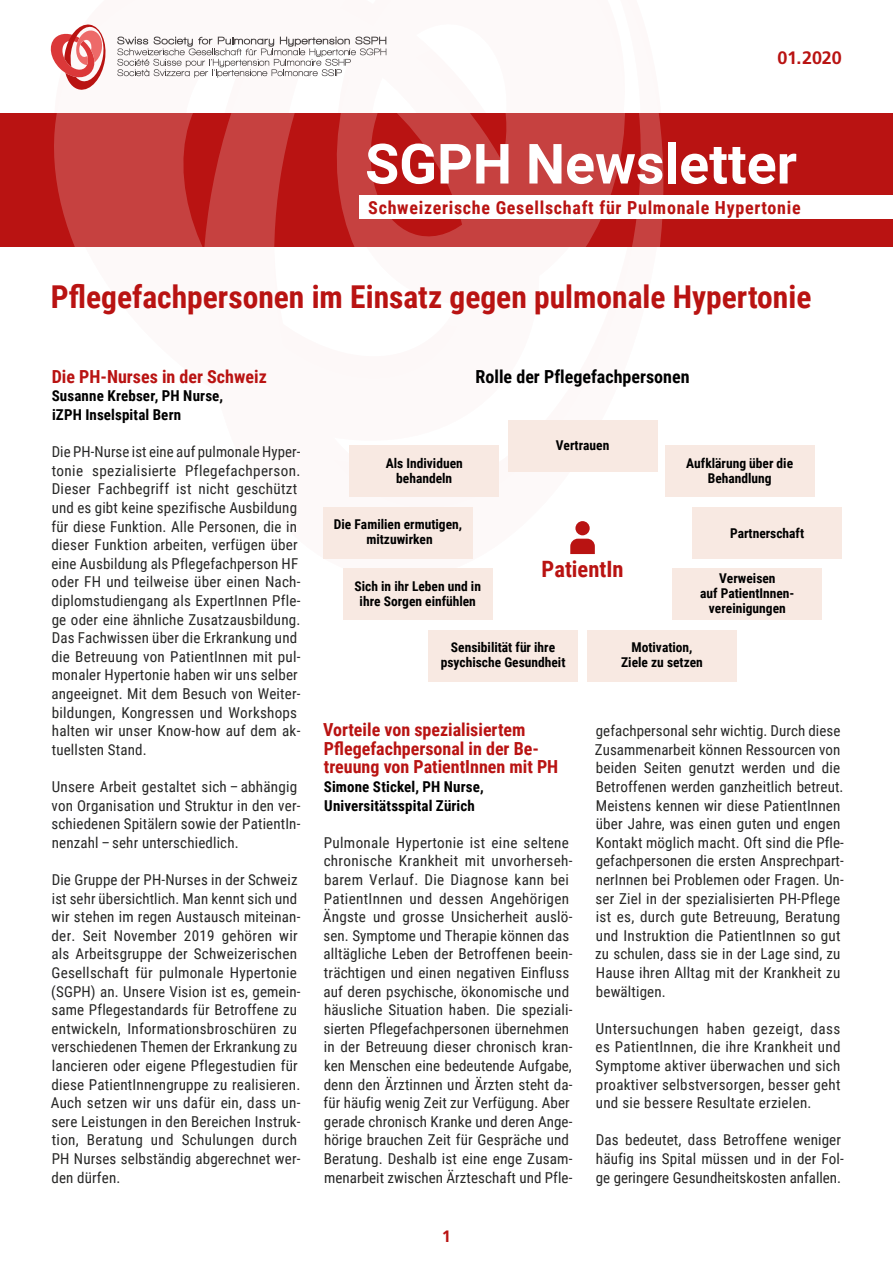
<style>
.page{position:relative;width:893px;height:1263px;background:#fff}
.page>*{position:absolute;margin:0;border:0;box-sizing:border-box;transform-origin:0 0}
.t1{font:700 55.5px "Roboto";color:#fff}
.t2{font:700 31.5px "Roboto Condensed";color:#b91312}
.t3{font:700 22.5px "Roboto Condensed";color:#b91312}
.t4{font:700 18px/18.6px "Roboto Condensed";color:#b91312}
.t5{font:700 18px "Roboto Condensed";letter-spacing:.04em;color:#b91312}
.t6{font:700 18px "Roboto Condensed";color:#000}
.t7{font:700 18px "Frutiger LT Std";letter-spacing:-.005em;color:#b91312}
.t8{font:700 16.5px "Frutiger LT Std";color:#b91312}
.t9{font:15px/18.6px "Roboto Condensed";letter-spacing:.01em;color:#272726}
.t10{font:700 15px/18.6px "Roboto Condensed";letter-spacing:.01em;color:#000}
.t11{font:700 13.5px/15px "Roboto Condensed";color:#000;text-align:center}
</style>
<div class="page">
<div style="left:0;top:113px;width:893px;height:134px;background:#b91312"></div>
<svg style="left:54px;top:24px;width:124px;height:223px;fill:#c64140"></svg>
<svg style="left:178px;top:36px;width:487px;height:533px"></svg>
<div style="left:360px;top:195px;width:533px;height:23px;background:#fff"></div>
<svg style="left:51px;top:25px;width:57px;height:65px"></svg>
<svg style="left:117px;top:37px;width:269px;height:41px"></svg>
<div style="left:508px;top:421px;width:149px;height:51px;background:#f8e9e2"></div>
<div style="left:692px;top:507px;width:150px;height:52px;background:#f8e9e2"></div>
<div style="left:349px;top:446px;width:150px;height:51px;background:#f8e9e2"></div>
<div style="left:575px;top:521px;width:15px;height:14px;background:#b91312;border-radius:50%"></div>
<svg style="left:570px;top:539px;width:25px;height:15px"></svg>
<div style="left:323px;top:507px;width:150px;height:52px;background:#f8e9e2"></div>
<div style="left:343px;top:569px;width:150px;height:51px;background:#f8e9e2"></div>
<div style="left:428px;top:630px;width:150px;height:52px;background:#f8e9e2"></div>
<div style="left:587px;top:630px;width:150px;height:52px;background:#f8e9e2"></div>
<div style="left:672px;top:569px;width:150px;height:51px;background:#f8e9e2"></div>
<div style="left:665px;top:446px;width:149px;height:51px;background:#f8e9e2"></div>
<p class="t7" style="left:777px;top:47px;width:66px">01.2020</p>
<h1 class="t1" style="left:365px;top:125px;width:433px">SGPH Newsletter</h1>
<p class="t5" style="left:368px;top:195px;width:434px">Schweizerische Gesellschaft für Pulmonale Hypertonie</p>
<h2 class="t2" style="left:51px;top:275px;width:762px">Pflegefachpersonen im Einsatz gegen pulmonale Hypertonie</h2>
<p class="t4" style="left:52px;top:366px;width:217px">Die PH-Nurses in der Schweiz</p>
<p class="t10" style="left:52px;top:386px;width:173px">Susanne Krebser, PH Nurse, iZPH Inselspital Bern</p>
<p class="t9" style="left:51px;top:442px;width:251px">Die PH-Nurse ist eine auf pulmonale Hyper&shy;tonie spezialisierte Pflegefachperson.<br>Dieser Fachbegriff ist nicht geschützt und es gibt keine spezifische Ausbildung für diese Funktion. Alle Personen, die in dieser Funktion arbeiten, verfügen über eine Ausbildung als Pflegefachperson HF oder FH und teilweise über einen Nach&shy;diplomstudiengang als ExpertInnen Pfle&shy;ge oder eine ähnliche Zusatzausbildung.<br>Das Fachwissen über die Erkrankung und die Betreuung von PatientInnen mit pul&shy;monaler Hypertonie haben wir uns selber angeeignet. Mit dem Besuch von Weiter&shy;bildungen, Kongressen und Workshops halten wir unser Know-how auf dem ak&shy;tuellsten Stand.</p>
<p class="t9" style="left:51px;top:777px;width:250px">Unsere Arbeit gestaltet sich – abhängig von Organisation und Struktur in den ver&shy;schiedenen Spitälern sowie der PatientIn&shy;nenzahl – sehr unterschiedlich.</p>
<p class="t9" style="left:51px;top:870px;width:251px">Die Gruppe der PH-Nurses in der Schweiz ist sehr übersichtlich. Man kennt sich und wir stehen im regen Austausch miteinan&shy;der. Seit November 2019 gehören wir als Arbeitsgruppe der Schweizerischen Gesellschaft für pulmonale Hypertonie (SGPH) an. Unsere Vision ist es, gemein&shy;same Pflegestandards für Betroffene zu entwickeln, Informationsbroschüren zu verschiedenen Themen der Erkrankung zu lancieren oder eigene Pflegestudien für diese PatientInnengruppe zu realisieren.<br>Auch setzen wir uns dafür ein, dass un&shy;sere Leistungen in den Bereichen Instruk&shy;tion, Beratung und Schulungen durch PH Nurses selbständig abgerechnet wer&shy;den dürfen.</p>
<p class="t6" style="left:476px;top:364px;width:215px">Rolle der Pflegefachpersonen</p>
<p class="t11" style="left:556px;top:437px;width:55px">Vertrauen</p>
<p class="t11" style="left:386px;top:455px;width:79px">Als Individuen behandeln</p>
<p class="t11" style="left:334px;top:516px;width:130px">Die Familien ermutigen, mitzuwirken</p>
<p class="t11" style="left:355px;top:578px;width:128px">Sich in ihr Leben und in ihre Sorgen einfühlen</p>
<p class="t11" style="left:441px;top:640px;width:126px">Sensibilität für ihre psychische Gesundheit</p>
<p class="t11" style="left:621px;top:640px;width:83px">Motivation,<br>Ziele zu setzen</p>
<p class="t11" style="left:686px;top:455px;width:108px">Aufklärung über die<br>Behandlung</p>
<p class="t11" style="left:730px;top:525px;width:76px">Partnerschaft</p>
<h3 class="t3" style="left:542px;top:553px;width:83px">PatientIn</h3>
<p class="t11" style="left:700px;top:570px;width:96px">Verweisen<br>auf PatientInnen&shy;vereinigungen</p>
<p class="t4" style="left:323px;top:720px;width:237px">Vorteile von spezialisiertem<br>Pflegefachpersonal in der Be&shy;treuung von PatientInnen mit PH</p>
<p class="t10" style="left:324px;top:777px;width:161px">Simone Stickel, PH Nurse,<br>Universitätsspital Zürich</p>
<p class="t9" style="left:323px;top:832px;width:251px">Pulmonale Hypertonie ist eine seltene chronische Krankheit mit unvorherseh&shy;barem Verlauf. Die Diagnose kann bei PatientInnen und dessen Angehörigen Ängste und grosse Unsicherheit auslö&shy;sen. Symptome und Therapie können das alltägliche Leben der Betroffenen beein&shy;trächtigen und einen negativen Einfluss auf deren psychische, ökonomische und häusliche Situation haben. Die speziali&shy;sierten Pflegefachpersonen übernehmen in der Betreuung dieser chronisch kran&shy;ken Menschen eine bedeutende Aufgabe, denn den Ärztinnen und Ärzten steht da&shy;für häufig wenig Zeit zur Verfügung. Aber gerade chronisch Kranke und deren Ange&shy;hörige brauchen Zeit für Gespräche und Beratung. Deshalb ist eine enge Zusam&shy;menarbeit zwischen Ärzteschaft und Pfle-</p>
<p class="t8" style="left:442px;top:1227px;width:11px">1</p>
<p class="t9" style="left:595px;top:721px;width:250px">gefachpersonal sehr wichtig. Durch diese Zusammenarbeit können Ressourcen von beiden Seiten genutzt werden und die Betroffenen werden ganzheitlich betreut.<br>Meistens kennen wir diese PatientInnen über Jahre, was einen guten und engen Kontakt möglich macht. Oft sind die Pfle&shy;gefachpersonen die ersten Ansprechpart&shy;nerInnen bei Problemen oder Fragen. Un&shy;ser Ziel in der spezialisierten PH-Pflege ist es, durch gute Betreuung, Beratung und Instruktion die PatientInnen so gut zu schulen, dass sie in der Lage sind, zu Hause ihren Alltag mit der Krankheit zu bewältigen.</p>
<p class="t9" style="left:595px;top:1018px;width:247px;text-align:justify">Untersuchungen haben gezeigt, dass es PatientInnen, die ihre Krankheit und Symptome aktiver überwachen und sich proaktiver selbstversorgen, besser geht und sie bessere Resultate erzielen.</p>
<p class="t9" style="left:596px;top:1130px;width:249px">Das bedeutet, dass Betroffene weniger häufig ins Spital müssen und in der Fol&shy;ge geringere Gesundheitskosten anfallen.</p>
</div>
